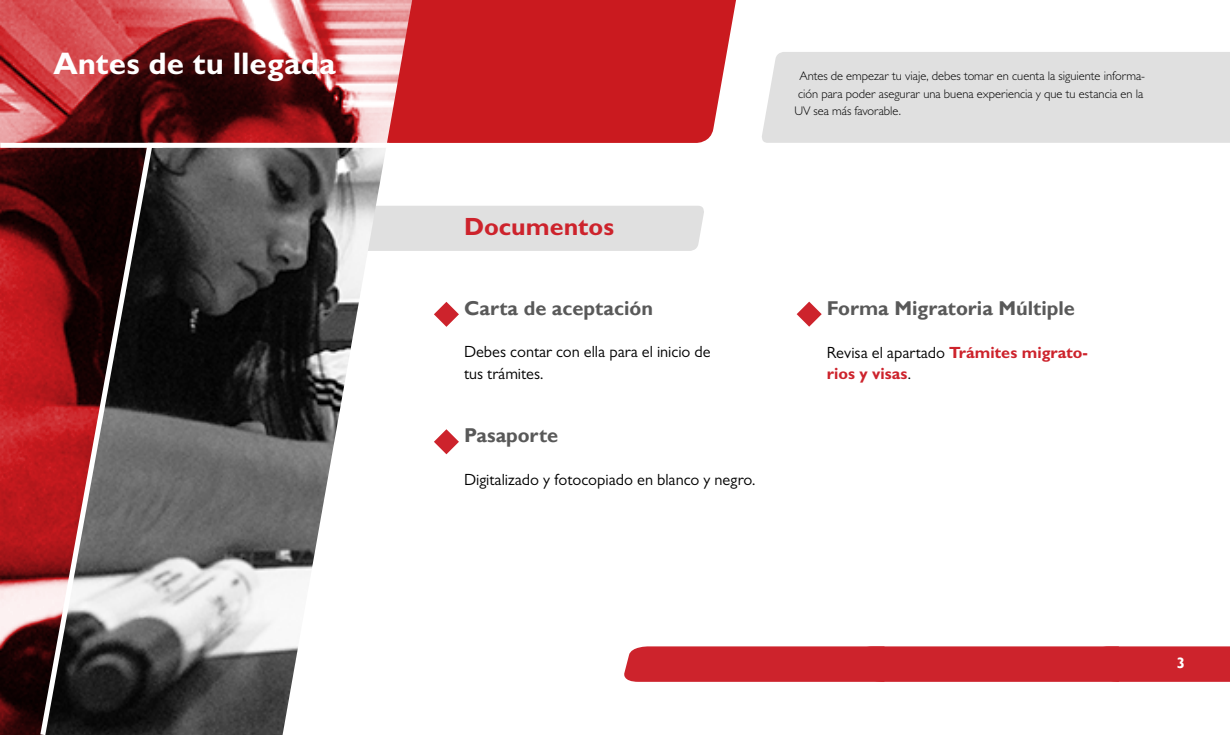
<style>
.page{position:relative;width:1230px;height:735px;background:#fff}
.page>*{position:absolute;margin:0;border:0;box-sizing:border-box;transform-origin:0 0}
.t1{font:700 31.25px "Gill Sans MT Pro";color:#fff}
.t2{font:700 25px "Gill Sans MT Pro";color:#cd232c}
.t3{font:700 20px "Gill Sans";color:#595959}
.t4{font:16.25px/21.2px "Gill Sans MT Pro";color:#000}
.t5{font:700 16.25px/21.2px "Gill Sans MT Pro";color:#cd232c}
.t6{font:700 15px "Gill Sans";color:#fff}
.t7{font:300 12.5px "Gill Sans MT Pro";color:#000}
.s1{font-weight:400;color:#000}
</style>
<div class="page">
<div style="left:412px;top:206px;width:292px;height:45px;background:#e0e0e0"></div>
<svg style="left:1px;top:0;width:36px;height:735px;background:#9e2c2f"></svg>
<svg style="left:25px;top:0;width:711px;height:143px;background:#b23539"></svg>
<svg style="left:37px;top:140px;width:357px;height:595px"></svg>
<div style="left:0;top:143px;width:163px;height:5px;background:#fff"></div>
<div style="left:624px;top:646px;width:606px;height:36px;background:#cd232c"></div>
<div style="left:762px;top:52px;width:468px;height:91px;background:#e0e0e0"></div>
<img style="left:0;top:0;width:1px;height:735px">
<svg style="left:434px;top:302px;width:25px;height:25px"></svg>
<svg style="left:434px;top:429px;width:25px;height:25px"></svg>
<svg style="left:797px;top:302px;width:25px;height:25px"></svg>
<p class="t1" style="left:53px;top:45px;width:284px">Antes de tu llegada</p>
<p class="t7" style="left:799px;top:69px;width:347px">Antes de empezar tu viaje, debes tomar en cuenta la siguiente informa-</p>
<p class="t7" style="left:798px;top:86px;width:347px">ción para poder asegurar una buena experiencia y que tu estancia en la</p>
<p class="t7" style="left:794px;top:104px;width:108px">UV sea más favorable.</p>
<p class="t2" style="left:464px;top:211px;width:152px">Documentos</p>
<p class="t3" style="left:464px;top:296px;width:190px">Carta de aceptación</p>
<p class="t4" style="left:464px;top:341px;width:248px">Debes contar con ella para el inicio de tus trámites.</p>
<p class="t3" style="left:464px;top:424px;width:96px">Pasaporte</p>
<p class="t4" style="left:464px;top:469px;width:293px">Digitalizado y fotocopiado en blanco y negro.</p>
<p class="t3" style="left:827px;top:296px;width:250px">Forma Migratoria Múltiple</p>
<p class="t5" style="left:827px;top:342px;width:263px"><span class="s1">Revisa el apartado</span> Trámites migrato&shy;rios y visas<span class="s1">.</span></p>
<p class="t6" style="left:1177px;top:654px;width:10px">3</p>
</div>
